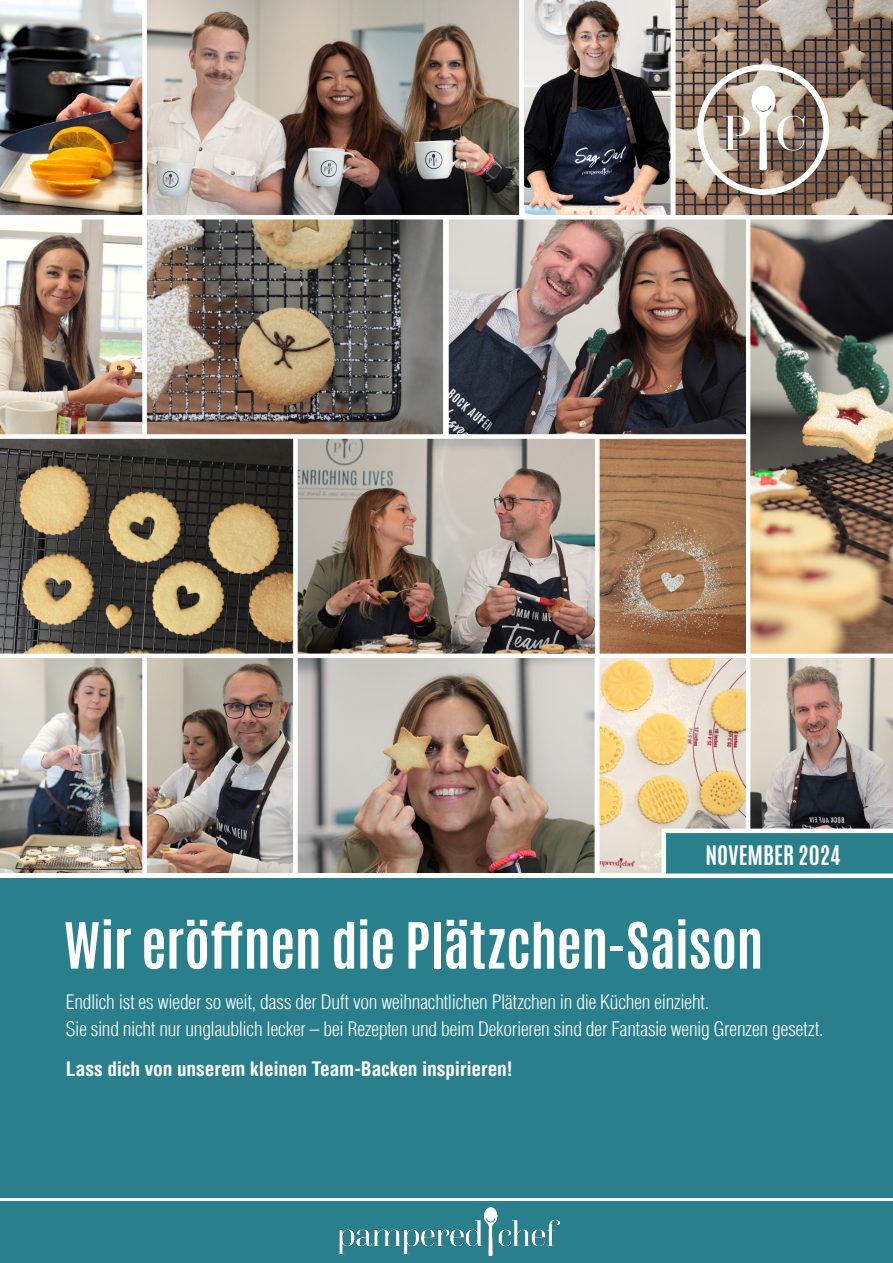
<style>
.page{position:relative;width:893px;height:1263px;background:#fff}
.page>*{position:absolute;margin:0;border:0;box-sizing:border-box;transform-origin:0 0}
.t1{font:700 54px "Antonio";letter-spacing:-.01em;color:#fff}
.t2{font:700 22.5px "Antonio";color:#fff}
.t3{font:300 condensed 19.5px "Helvetica";letter-spacing:-.01em;color:#fff}
.t4{font:700 condensed 19.5px "Helvetica";letter-spacing:-.01em;color:#fff}
</style>
<div class="page">
<img style="left:0;top:0;width:893px;height:873px">
<div style="left:0;top:878px;width:893px;height:320px;background:#2a7f8c"></div>
<svg style="left:697px;top:64px;width:132px;height:131px"></svg>
<svg style="left:662px;top:828px;width:231px;height:46px"></svg>
<div style="left:0;top:1202px;width:893px;height:61px;background:#2a7f8c"></div>
<img style="left:337px;top:1207px;width:223px;height:48px">
<p class="t2" style="left:705px;top:838px;width:137px">NOVEMBER 2024</p>
<p class="t1" style="left:64px;top:905px;width:701px">Wir eröffnen die Plätzchen-Saison</p>
<p class="t3" style="left:66px;top:990px;width:645px">Endlich ist es wieder so weit, dass der Duft von weihnachtlichen Plätzchen in die Küchen einzieht.</p>
<p class="t3" style="left:66px;top:1017px;width:759px">Sie sind nicht nur unglaublich lecker – bei Rezepten und beim Dekorieren sind der Fantasie wenig Grenzen gesetzt.</p>
<p class="t4" style="left:66px;top:1057px;width:449px">Lass dich von unserem kleinen Team-Backen inspirieren!</p>
</div>
